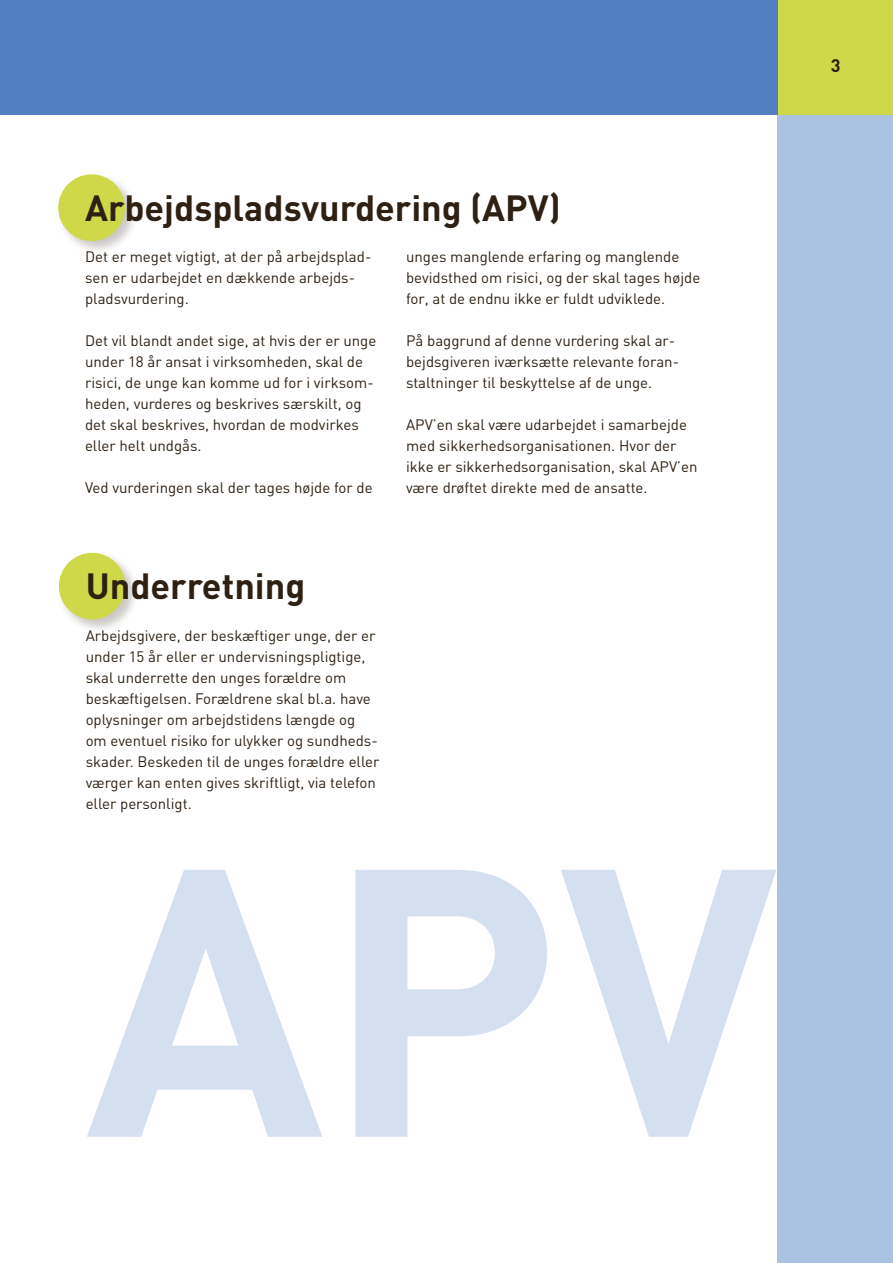
<style>
.page{position:relative;width:893px;height:1263px;background:#fff}
.page>*{position:absolute;margin:0;border:0;box-sizing:border-box;transform-origin:0 0}
.t1{font:700 374.85px "DIN";color:#d4dfef}
.t2{font:700 36px "DIN";color:#2e2113}
.t3{font:700 18px "DIN";color:#2e2113}
.t4{font:15px/21px "DIN";color:#2e2113}
</style>
<div class="page">
<div style="left:777px;top:0;width:116px;height:1263px;background:#acc2e1"></div>
<div style="left:0;top:0;width:893px;height:115px;background:#537fc0"></div>
<div style="left:778px;top:0;width:115px;height:115px;background:#ced848"></div>
<div style="left:56px;top:172px;width:83px;height:83px;background:#2e2113;opacity:.25"></div>
<div style="left:58px;top:174px;width:67px;height:67px;background:#ced848;border-radius:50%"></div>
<div style="left:57px;top:551px;width:82px;height:82px;background:#2e2113;opacity:.25"></div>
<div style="left:59px;top:553px;width:67px;height:66px;background:#ced848;border-radius:50%"></div>
<h2 class="t2" style="left:85px;top:184px;width:477px">Arbejdspladsvurdering (APV)</h2>
<p class="t4" style="left:85px;top:246px;width:288px">Det er meget vigtigt, at der på arbejdsplad&shy;sen er udarbejdet en dækkende arbejds&shy;pladsvurdering.</p>
<p class="t4" style="left:85px;top:330px;width:293px">Det vil blandt andet sige, at hvis der er unge under 18 år ansat i virksomheden, skal de risici, de unge kan komme ud for i virksom&shy;heden, vurderes og beskrives særskilt, og det skal beskrives, hvordan de modvirkes eller helt undgås.</p>
<p class="t4" style="left:85px;top:477px;width:289px">Ved vurderingen skal der tages højde for de</p>
<p class="t4" style="left:406px;top:246px;width:296px">unges manglende erfaring og manglende bevidsthed om risici, og der skal tages højde for, at de endnu ikke er fuldt udviklede.</p>
<p class="t4" style="left:406px;top:330px;width:274px">På baggrund af denne vurdering skal ar&shy;bejdsgiveren iværksætte relevante foran&shy;staltninger til beskyttelse af de unge.</p>
<p class="t4" style="left:406px;top:414px;width:293px">APV’en skal være udarbejdet i samarbejde med sikkerhedsorganisationen. Hvor der ikke er sikkerhedsorganisation, skal APV’en være drøftet direkte med de ansatte.</p>
<h2 class="t2" style="left:86px;top:562px;width:221px">Underretning</h2>
<p class="t4" style="left:86px;top:625px;width:295px">Arbejdsgivere, der beskæftiger unge, der er under 15 år eller er undervisningspligtige, skal underrette den unges forældre om beskæftigelsen. Forældrene skal bl.a. have oplysninger om arbejdstidens længde og om eventuel risiko for ulykker og sundheds&shy;skader. Beskeden til de unges forældre eller værger kan enten gives skriftligt, via telefon eller personligt.</p>
<h1 class="t1" style="left:85px;top:756px;width:694px">APV</h1>
<p class="t3" style="left:831px;top:54px;width:11px">3</p>
</div>
